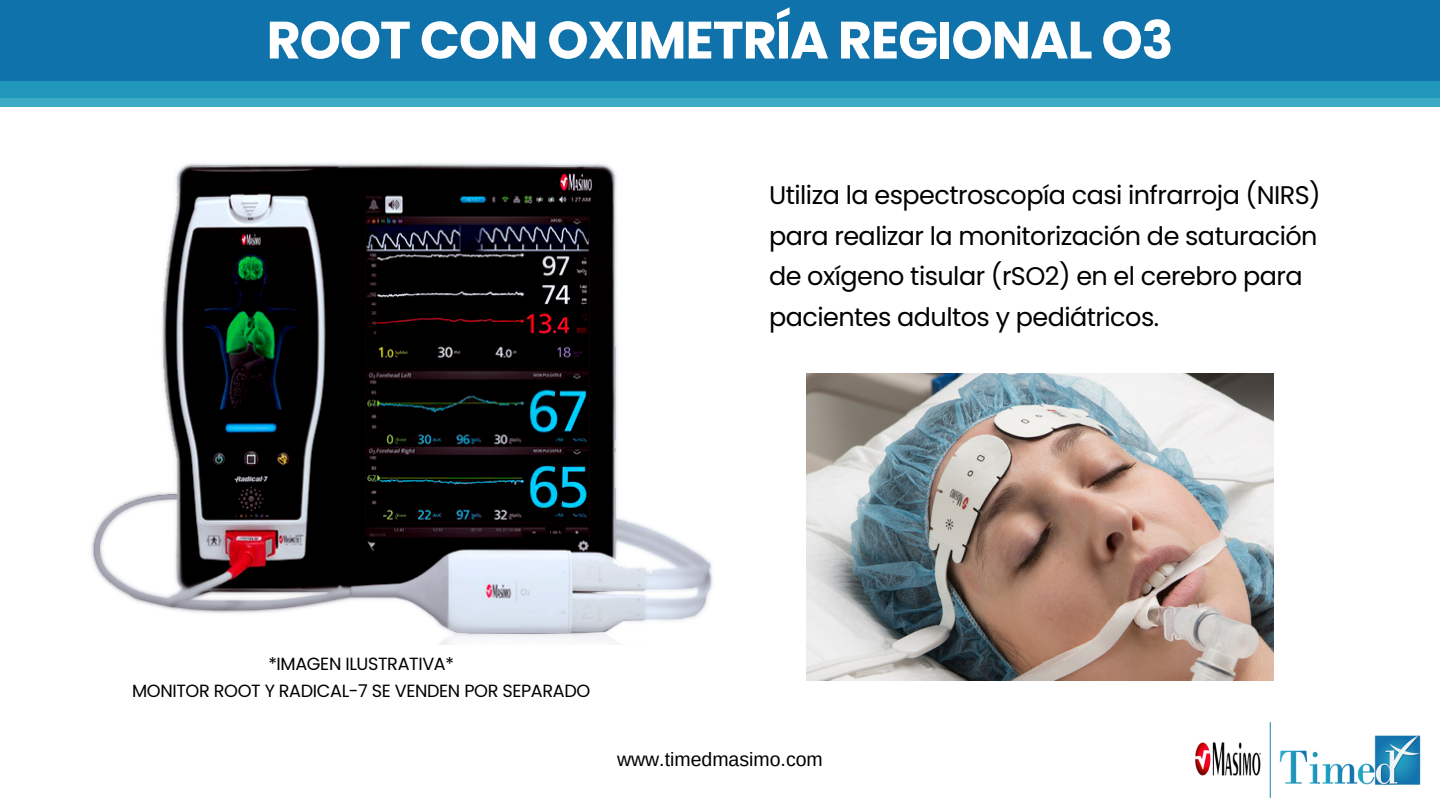
<style>
.page{position:relative;width:1440px;height:810px;background:#fff}
.page>*{position:absolute;margin:0;border:0;box-sizing:border-box;transform-origin:0 0}
.t1{font:700 52.5px "Poppins";letter-spacing:-.02em;color:#fff}
.t2{font:25.5px/40.5px "Poppins";letter-spacing:-.02em;color:#000}
.t3{font:19.5px "Arimo";color:#000}
.t4{font:17.7px/27.5px "Poppins";letter-spacing:-.02em;color:#000;text-align:center}
</style>
<div class="page">
<div style="left:0;top:90px;width:1440px;height:16px;background:#3dabc5"></div>
<div style="left:0;top:81px;width:1440px;height:17px;background:#2197bb"></div>
<div style="left:0;top:0;width:1440px;height:81px;background:#0f72ab"></div>
<img style="left:91px;top:163px;width:622px;height:482px">
<img style="left:1269px;top:723px;width:152px;height:75px">
<hr style="left:1270px;top:722px;width:1px;height:76px;background:#1e83b3">
<img style="left:1195px;top:742px;width:65px;height:34px">
<img style="left:807px;top:373px;width:467px;height:308px">
<h1 class="t1" style="left:267px;top:3px;width:908px">ROOT CON OXIMETRÍA REGIONAL O3</h1>
<p class="t2" style="left:769px;top:175px;width:553px">Utiliza la espectroscopía casi infrarroja (NIRS) para realizar la monitorización de saturación de oxígeno tisular (rSO2) en el cerebro para pacientes adultos y pediátricos.</p>
<p class="t4" style="left:132px;top:650px;width:460px">*IMAGEN ILUSTRATIVA*<br>MONITOR ROOT Y RADICAL-7 SE VENDEN POR SEPARADO</p>
<p class="t3" style="left:617px;top:748px;width:207px">www.timedmasimo.com</p>
</div>
